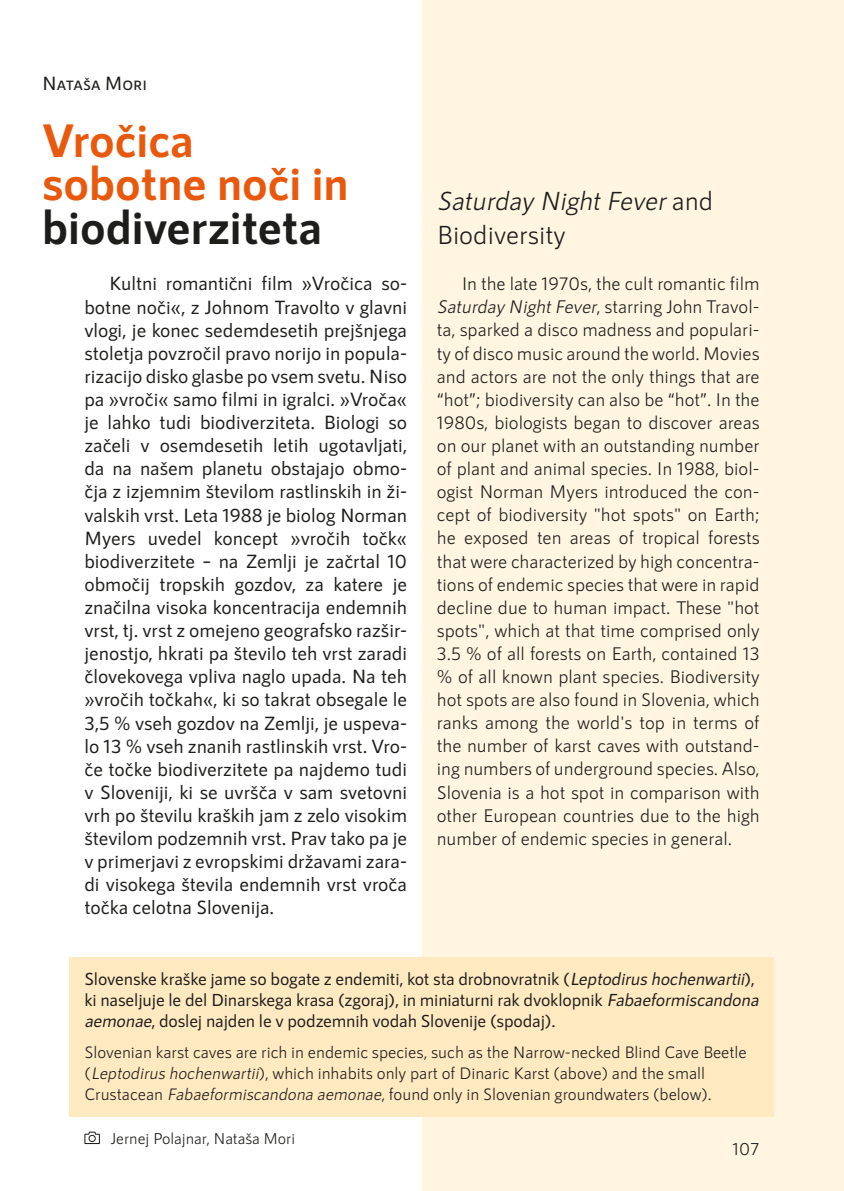
<style>
.page{position:relative;width:844px;height:1191px;background:#fff}
.page>*{position:absolute;margin:0;border:0;box-sizing:border-box;transform-origin:0 0}
.t1{font:700 47.25px/43.8px "RNS Sanz";color:#e9590d}
.t2{font:italic 26.25px/33.9px "RNS Sanz";color:#1d1d1b}
.t3{font:500 19.25px/23.1px "RNS Sanz";color:#1d1d1b;text-align:justify}
.t4{font:500 19.25px "RNS Sanz SC";letter-spacing:-.01em;color:#1d1d1b}
.t5{font:18.38px/23.1px "RNS Sanz";color:#1d1d1b;text-align:justify}
.t6{font:500 17.5px/21px "RNS Sanz";letter-spacing:-.01em;color:#1d1d1b}
.t7{font:17.5px "RNS Sanz";color:#1d1d1b}
.t8{font:16.62px/21px "RNS Sanz";color:#1d1d1b}
.t9{font:15.75px "RNS Sanz";color:#1d1d1b}
.s1{color:#1d1d1b}
.s2{font-style:normal}
.s3{font-style:italic}
</style>
<div class="page">
<div style="left:422px;top:0;width:421px;height:1191px;background:#fff5e1"></div>
<div style="left:69px;top:957px;width:705px;height:159px;background:#ffe9c1"></div>
<svg style="left:84px;top:1131px;width:16px;height:13px"></svg>
<p class="t4" style="left:42px;top:72px;width:106px">Nataša Mori</p>
<p class="t1" style="left:42px;top:118px;width:308px">Vročica sobotne noči in <span class="s1">biodiverziteta</span></p>
<p class="t3" style="left:84px;top:272px;width:324px;text-indent:25px">Kultni romantični film »Vročica so&shy;botne noči«, z Johnom Travolto v glavni vlogi, je konec sedemdesetih prejšnjega stoletja povzročil pravo norijo in popula&shy;rizacijo disko glasbe po vsem svetu. Niso pa »vroči« samo filmi in igralci. »Vroča« je lahko tudi biodiverziteta. Biologi so začeli v osemdesetih letih ugotavljati, da na našem planetu obstajajo obmo&shy;čja z izjemnim številom rastlinskih in ži&shy;valskih vrst. Leta 1988 je biolog Norman Myers uvedel koncept »vročih točk« biodiverzitete – na Zemlji je začrtal 10 območij tropskih gozdov, za katere je značilna visoka koncentracija endemnih vrst, tj. vrst z omejeno geografsko razšir&shy;jenostjo, hkrati pa število teh vrst zaradi človekovega vpliva naglo upada. Na teh »vročih točkah«, ki so takrat obsegale le 3,5 % vseh gozdov na Zemlji, je uspeva&shy;lo 13 % vseh znanih rastlinskih vrst. Vro&shy;če točke biodiverzitete pa najdemo tudi v Sloveniji, ki se uvršča v sam svetovni vrh po številu kraških jam z zelo visokim številom podzemnih vrst. Prav tako pa je v primerjavi z evropskimi državami zara&shy;di visokega števila endemnih vrst vroča točka celotna Slovenija.</p>
<p class="t2" style="left:437px;top:184px;width:278px">Saturday NightFever<span class="s2">a n d<br>Biodiversity</span></p>
<p class="t5" style="left:437px;top:272px;width:324px;text-indent:25px">In the late 1970s, the cult romantic film <span class="s3">Saturday NightFever</span>, starring John Travol&shy;ta, sparked a disco madness and populari&shy;ty of disco music around the world. Movies and actors are not the only things that are “hot”; biodiversity can also be “hot”. In the 1980s, biologists began to discover areas on our planet with an outstanding number of plant and animal species. In 1988, biol&shy;ogist Norman Myers introduced the con&shy;cept of biodiversity "hot spots" on Earth; he exposed ten areas of tropical forests that were characterized by high concentra&shy;tions of endemic species that were in rapid decline due to human impact. These "hot spots", which at that time comprised only 3.5 % of all forests on Earth, contained 13 % of all known plant species. Biodiversity hot spots are also found in Slovenia, which ranks among the world's top in terms of the number of karst caves with outstand&shy;ing numbers of underground species. Also, Slovenia is a hot spot in comparison with other European countries due to the high number of endemic species in general.</p>
<p class="t6" style="left:84px;top:968px;width:679px">Slovenske kraške jame so bogate z endemiti, kot sta drobnovratnik (<span class="s3">Leptodirus hochenwartii</span>), ki naseljuje le del Dinarskega krasa (zgoraj), in miniaturni rak dvoklopnik <span class="s3">Fabaeformiscandona aemonae</span>, doslej najden le v podzemnih vodah Slovenije (spodaj).</p>
<p class="t8" style="left:84px;top:1041px;width:663px">Slovenian karst caves are rich in endemic species, such as the Narrow-necked Blind Cave Beetle (<span class="s3">Leptodirus hochenwartii</span>), which inhabits only part of Dinaric Karst (above) and the small<br>Crustacean <span class="s3">Fabaeformiscandona aemonae</span>, found only in Slovenian groundwaters (below).</p>
<p class="t9" style="left:111px;top:1129px;width:186px">Jernej Polajnar, Nataša Mori</p>
<p class="t7" style="left:732px;top:1139px;width:29px">107</p>
</div>
